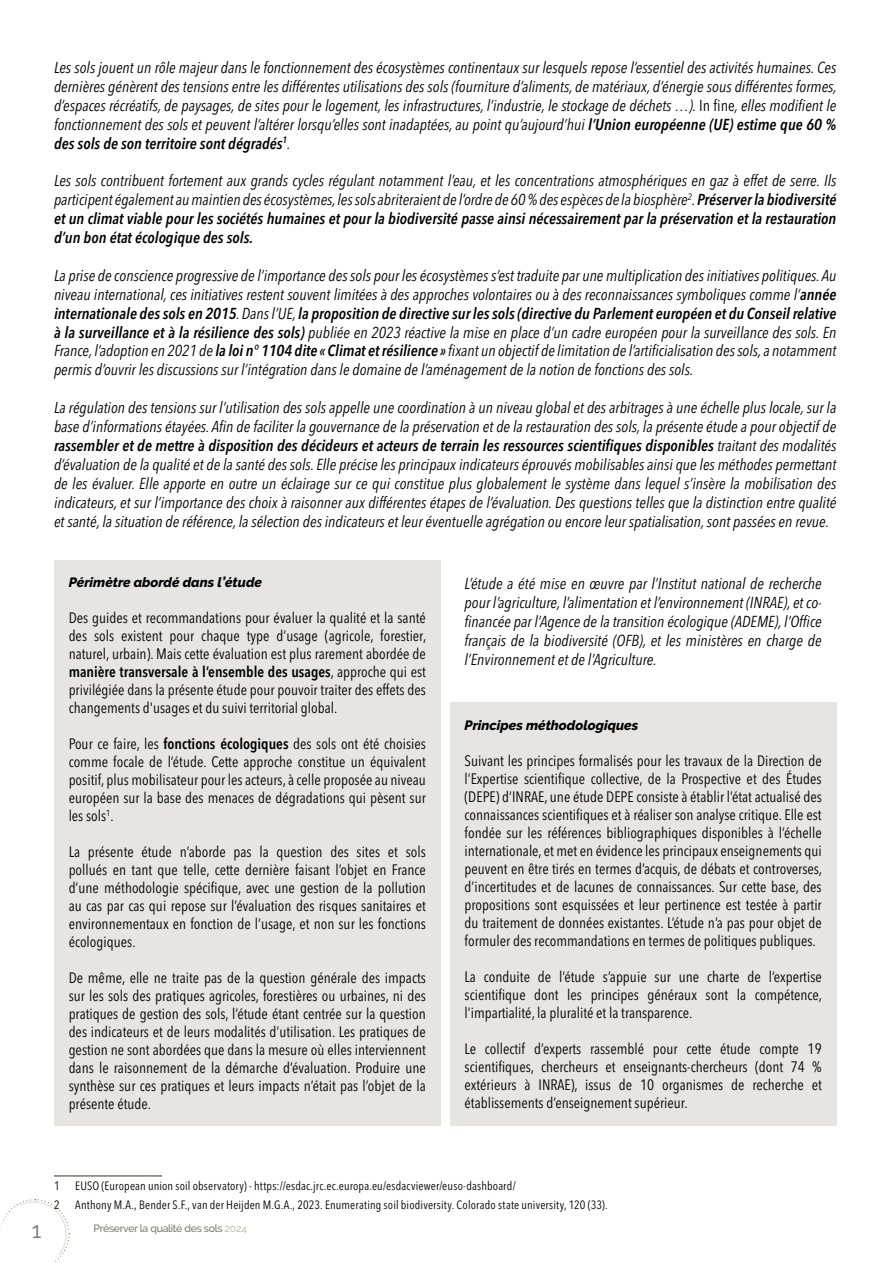
<style>
.page{position:relative;width:893px;height:1263px;background:#fff}
.page>*{position:absolute;margin:0;border:0;box-sizing:border-box;transform-origin:0 0}
.t1{font:22.5px "Raleway";color:#797870}
.t2{font:italic condensed 15.75px/18.9px "Avenir Next LT Pro";color:#000;text-align:justify}
.t3{font:condensed 15px/18px "Avenir Next LT Pro";color:#000;text-align:justify}
.t4{font:italic 800 13.5px "Raleway";color:#000}
.t5{font:condensed 12px "Avenir Next LT Pro";letter-spacing:.015em;color:#000}
.t6{font:500 10.5px "Raleway";letter-spacing:-.03em;color:#797870}
.s1{font-style:normal}
.s2{font-weight:600}
.s3{color:#c4c0b4}
</style>
<div class="page">
<svg style="left:0;top:1199px;width:71px;height:64px"></svg>
<hr style="left:54px;top:1175px;width:108px;height:2px;background:#797870">
<div style="left:54px;top:560px;width:387px;height:565px;background:#e7e5e1"></div>
<div style="left:450px;top:702px;width:386px;height:424px;background:#e7e5e1"></div>
<p class="t2" style="left:54px;top:58px;width:784px">Les sols jouent un rôle majeur dans le fonctionnement des écosystèmes continentaux sur lesquels repose l’essentiel des activités humaines. Ces dernières génèrent des tensions entre les différentes utilisations des sols (fourniture d’aliments, de matériaux, d’énergie sous différentes formes, d’espaces récréatifs, de paysages, de sites pour le logement, les infrastructures, l’industrie, le stockage de déchets …). <span class="s1">In fine</span>, elles modifient le fonctionnement des sols et peuvent l’altérer lorsqu’elles sont inadaptées, au point qu’aujourd’hui <span class="s2">l’Union européenne (UE) estime que 60 % des sols de son territoire sont dégradés</span><sup>1</sup>.</p>
<p class="t2" style="left:54px;top:171px;width:784px">Les sols contribuent fortement aux grands cycles régulant notamment l’eau, et les concentrations atmosphériques en gaz à effet de serre. Ils participent également au maintien des écosystèmes, les sols abriteraient de l’ordre de 60 % des espèces de la biosphère<sup>2</sup>. <span class="s2">Préserver la biodiversité et un climat viable pour les sociétés humaines et pour la biodiversité passe ainsi nécessairement par la préservation et la restauration d’un bon état écologique des sols.</span></p>
<p class="t2" style="left:54px;top:266px;width:784px">La prise de conscience progressive de l’importance des sols pour les écosystèmes s’est traduite par une multiplication des initiatives politiques. Au niveau international, ces initiatives restent souvent limitées à des approches volontaires ou à des reconnaissances symboliques comme l’<span class="s2">année internationale des sols en 2015</span>. Dans l’UE, <span class="s2">la proposition de directive sur les sols (directive du Parlement européen et du Conseil relative à la surveillance et à la résilience des sols)</span> publiée en 2023 réactive la mise en place d’un cadre européen pour la surveillance des sols. En France, l’adoption en 2021 de <span class="s2">la loi n° 1104 dite « Climat et résilience »</span> fixant un objectif de limitation de l’artificialisation des sols, a notamment permis d’ouvrir les discussions sur l’intégration dans le domaine de l’aménagement de la notion de fonctions des sols.</p>
<p class="t2" style="left:54px;top:398px;width:784px">La régulation des tensions sur l’utilisation des sols appelle une coordination à un niveau global et des arbitrages à une échelle plus locale, sur la base d’informations étayées. Afin de faciliter la gouvernance de la préservation et de la restauration des sols, la présente étude a pour objectif de <span class="s2">rassembler et de mettre à disposition des décideurs et acteurs de terrain les ressources scientifiques disponibles</span> traitant des modalités d’évaluation de la qualité et de la santé des sols. Elle précise les principaux indicateurs éprouvés mobilisables ainsi que les méthodes permettant de les évaluer. Elle apporte en outre un éclairage sur ce qui constitue plus globalement le système dans lequel s’insère la mobilisation des indicateurs, et sur l’importance des choix à raisonner aux différentes étapes de l’évaluation. Des questions telles que la distinction entre qualité et santé, la situation de référence, la sélection des indicateurs et leur éventuelle agrégation ou encore leur spatialisation, sont passées en revue.</p>
<p class="t4" style="left:69px;top:575px;width:195px">Périmètre abordé dans l’étude</p>
<p class="t3" style="left:69px;top:609px;width:359px">Des guides et recommandations pour évaluer la qualité et la santé des sols existent pour chaque type d’usage (agricole, forestier, naturel, urbain). Mais cette évaluation est plus rarement abordée de <span class="s2">manière transversale à l’ensemble des usages</span>, approche qui est privilégiée dans la présente étude pour pouvoir traiter des effets des changements d'usages et du suivi territorial global.</p>
<p class="t3" style="left:69px;top:735px;width:359px">Pour ce faire, les <span class="s2">fonctions écologiques</span> des sols ont été choisies comme focale de l’étude. Cette approche constitue un équivalent positif, plus mobilisateur pour les acteurs, à celle proposée au niveau européen sur la base des menaces de dégradations qui pèsent sur les sols<sup>1</sup>.</p>
<p class="t3" style="left:69px;top:843px;width:359px">La présente étude n’aborde pas la question des sites et sols pollués en tant que telle, cette dernière faisant l’objet en France d’une méthodologie spécifique, avec une gestion de la pollution au cas par cas qui repose sur l’évaluation des risques sanitaires et environnementaux en fonction de l’usage, et non sur les fonctions écologiques.</p>
<p class="t3" style="left:69px;top:969px;width:359px">De même, elle ne traite pas de la question générale des impacts sur les sols des pratiques agricoles, forestières ou urbaines, ni des pratiques de gestion des sols, l’étude étant centrée sur la question des indicateurs et de leurs modalités d’utilisation. Les pratiques de gestion ne sont abordées que dans la mesure où elles interviennent dans le raisonnement de la démarche d’évaluation. Produire une synthèse sur ces pratiques et leurs impacts n’était pas l’objet de la présente étude.</p>
<p class="t2" style="left:465px;top:574px;width:359px">L’étude a été mise en œuvre par l’Institut national de recherche pour l’agriculture, l’alimentation et l’environnement (INRAE), et co&shy;financée par l’Agence de la transition écologique (ADEME), l’Office français de la biodiversité (OFB), et les ministères en charge de l’Environnement et de l’Agriculture.</p>
<p class="t4" style="left:465px;top:717px;width:175px">Principes méthodologiques</p>
<p class="t3" style="left:465px;top:752px;width:359px">Suivant les principes formalisés pour les travaux de la Direction de l’Expertise scientifique collective, de la Prospective et des Études (DEPE) d’INRAE, une étude DEPE consiste à établir l’état actualisé des connaissances scientifiques et à réaliser son analyse critique. Elle est fondée sur les références bibliographiques disponibles à l’échelle internationale, et met en évidence les principaux enseignements qui peuvent en être tirés en termes d’acquis, de débats et controverses, d’incertitudes et de lacunes de connaissances. Sur cette base, des propositions sont esquissées et leur pertinence est testée à partir du traitement de données existantes. L’étude n’a pas pour objet de formuler des recommandations en termes de politiques publiques.</p>
<p class="t3" style="left:465px;top:968px;width:359px">La conduite de l’étude s’appuie sur une charte de l’expertise scientifique dont les principes généraux sont la compétence, l’impartialité, la pluralité et la transparence.</p>
<p class="t3" style="left:465px;top:1040px;width:359px">Le collectif d’experts rassemblé pour cette étude compte 19 scientifiques, chercheurs et enseignants-chercheurs (dont 74 % extérieurs à INRAE), issus de 10 organismes de recherche et établissements d’enseignement supérieur.</p>
<p class="t5" style="left:54px;top:1179px;width:7px">1</p>
<p class="t5" style="left:75px;top:1179px;width:442px">EUSO (European union soil observatory) - https://esdac.jrc.ec.europa.eu/esdacviewer/euso-dashboard/</p>
<p class="t5" style="left:54px;top:1197px;width:7px">2</p>
<p class="t5" style="left:75px;top:1197px;width:534px">Anthony M.A., Bender S.F., van der Heijden M.G.A., 2023. Enumerating soil biodiversity. Colorado state university, 120 (33).</p>
<h1 class="t1" style="left:32px;top:1217px;width:11px">1</h1>
<p class="t6" style="left:94px;top:1222px;width:155px">Préserver la qualité des sols <span class="s3">2024</span></p>
</div>
